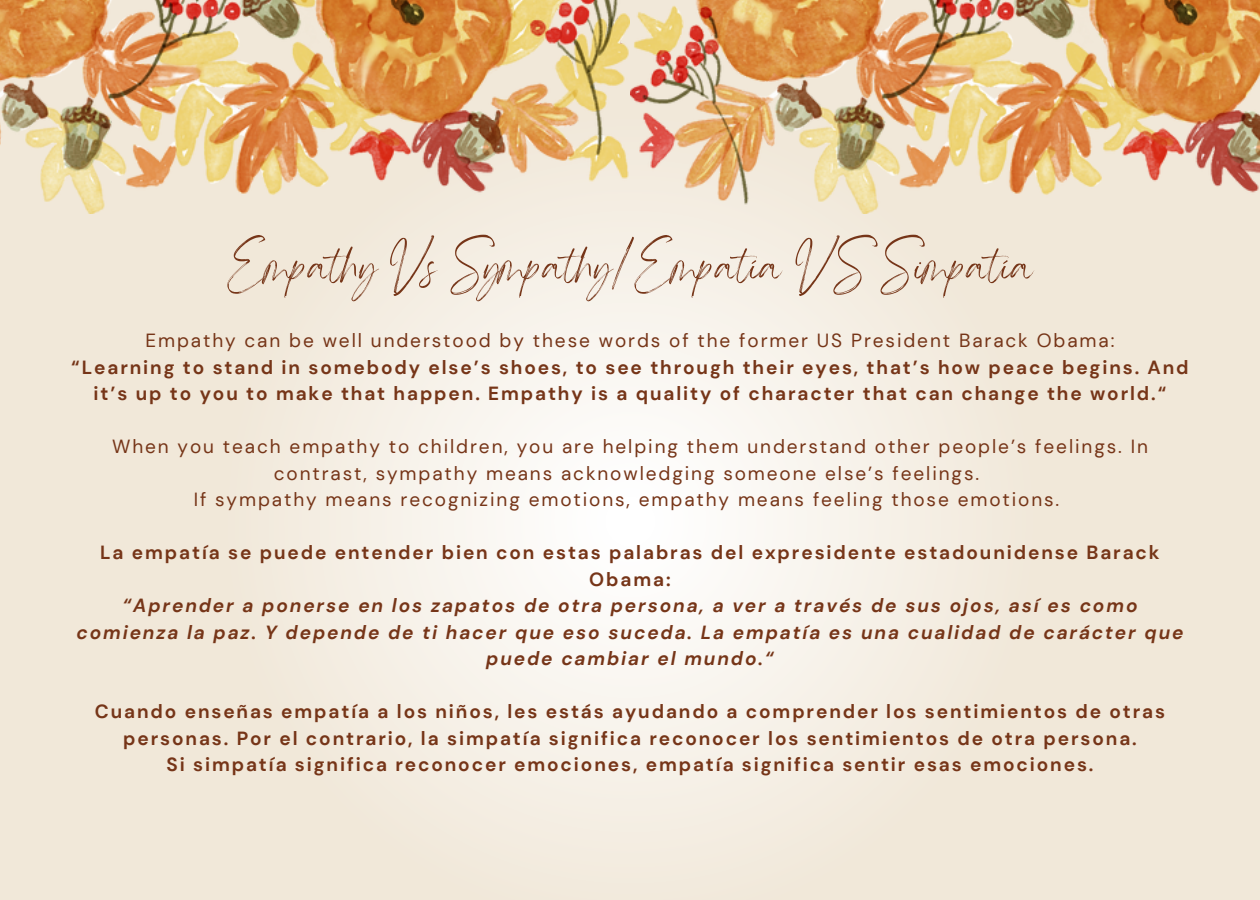
<style>
.page{position:relative;width:1260px;height:900px;background:#f1e8d9}
.page>*{position:absolute;margin:0;border:0;box-sizing:border-box;transform-origin:0 0}
.t1{font:62.5px "Angella White";color:#763518}
.t2{font:700 19px/26.5px "DM Sans";letter-spacing:.1em;color:#763518;text-align:center}
.t3{font:19px/26.5px "DM Sans";letter-spacing:.1em;color:#763518;text-align:center}
.t4{font:italic 700 19px/26.5px "DM Sans";letter-spacing:.1em;color:#763518;text-align:center}
</style>
<div class="page">
<svg style="left:330px;top:222px;width:600px;height:600px;fill:#f7f2e9"></svg>
<img style="left:0;top:0;width:1260px;height:214px">
<h1 class="t1" style="left:227px;top:227px;width:808px">Empathy Vs Sympathy/Empatía VS Simpatía</h1>
<p class="t3" style="left:145px;top:328px;width:971px">Empathy can be well understood by these words of the former US President Barack Obama:</p>
<p class="t2" style="left:71px;top:354px;width:1119px">“Learning to stand in somebody else’s shoes, to see through their eyes, that’s how peace begins. And it’s up to you to make that happen. Empathy is a quality of character that can change the world.“</p>
<p class="t3" style="left:112px;top:434px;width:1037px">When you teach empathy to children, you are helping them understand other people’s feelings. In contrast, sympathy means acknowledging someone else’s feelings.<br>If sympathy means recognizing emotions, empathy means feeling those emotions.</p>
<p class="t2" style="left:100px;top:540px;width:1061px">La empatía se puede entender bien con estas palabras del expresidente estadounidense Barack<br>Obama:</p>
<p class="t4" style="left:76px;top:593px;width:1109px">“Aprender a ponerse en los zapatos de otra persona, a ver a través de sus ojos, así es como comienza la paz. Y depende de ti hacer que eso suceda. La empatía es una cualidad de carácter que puede cambiar el mundo.“</p>
<p class="t2" style="left:95px;top:699px;width:1072px">Cuando enseñas empatía a los niños, les estás ayudando a comprender los sentimientos de otras personas. Por el contrario, la simpatía significa reconocer los sentimientos de otra persona.<br>Si simpatía significa reconocer emociones, empatía significa sentir esas emociones.</p>
</div>
